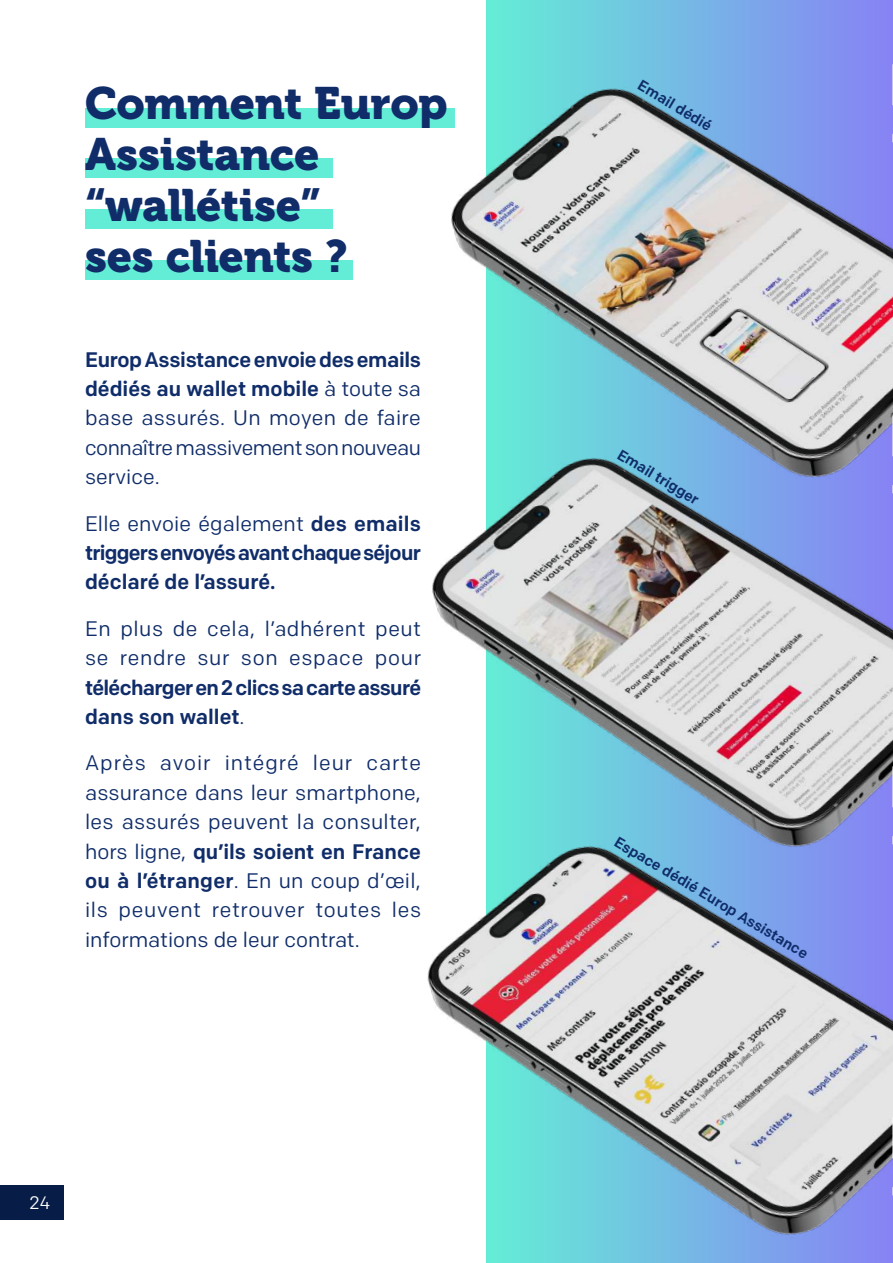
<style>
.page{position:relative;width:893px;height:1263px;background:#fff}
.page>*{position:absolute;margin:0;border:0;box-sizing:border-box;transform-origin:0 0}
.t1{font:45px/51px "Museo 900";letter-spacing:-.01em;color:#102d69}
.t2{font:21px/29.4px "Colfax";letter-spacing:.015em;color:#102d69;text-align:justify}
.t3{font:500 21px/29.4px "Colfax";letter-spacing:-.03em;color:#102d69;text-align:justify}
.t4{font:18px "Colfax";color:#fff}
.t5{font:500 15px "Colfax";color:#102d69}
.s1{font-weight:500}
.s2{font-weight:400}
</style>
<div class="page">
<div style="left:85px;top:109px;width:370px;height:19px;background:#64edd6"></div>
<div style="left:85px;top:209px;width:248px;height:20px;background:#64edd6"></div>
<div style="left:85px;top:260px;width:267px;height:19px;background:#64edd6"></div>
<div style="left:85px;top:158px;width:248px;height:20px;background:#64edd6"></div>
<img style="left:427px;top:972px;width:466px;height:291px">
<img style="left:412px;top:0;width:481px;height:365px">
<img style="left:428px;top:365px;width:465px;height:607px">
<svg style="left:892px;top:1116px;width:1px;height:84px"></svg>
<img style="left:892px;top:766px;width:1px;height:78px">
<svg style="left:892px;top:414px;width:1px;height:84px"></svg>
<svg style="left:892px;top:63px;width:1px;height:84px"></svg>
<div style="left:0;top:1185px;width:63px;height:34px;background:#071c47"></div>
<h1 class="t1" style="left:85px;top:78px;width:364px">Comment Europ<br>Assistance “wallétise”<br>ses clients ?</h1>
<p class="t2" style="left:85px;top:344px;width:338px"><span class="s1">Europ Assistance envoie des emails dédiés au wallet mobile</span> à toute sa base assurés. Un moyen de faire connaître massivement son nouveau service.</p>
<p class="t3" style="left:85px;top:508px;width:337px"><span class="s2">Elle envoie également</span> des emails triggers envoyés avant chaque séjour déclaré de l’assuré.</p>
<p class="t2" style="left:85px;top:614px;width:338px">En plus de cela, l’adhérent peut se rendre sur son espace pour</p>
<p class="t3" style="left:85px;top:672px;width:338px">télécharger en 2 clics sa carte assuré dans son wallet<span class="s2">.</span></p>
<p class="t2" style="left:85px;top:748px;width:338px">Après avoir intégré leur carte assurance dans leur smartphone, les assurés peuvent la consulter, hors ligne, <span class="s1">qu’ils soient en France ou à l’étranger</span>. En un coup d’œil, ils peuvent retrouver toutes les informations de leur contrat.</p>
<p class="t4" style="left:29px;top:1191px;width:23px">24</p>
<p class="t5" style="left:644px;top:76px;width:85px;rotate:31deg">Email dédié</p>
<p class="t5" style="left:624px;top:445px;width:94px;rotate:31deg">Email trigger</p>
<p class="t5" style="left:621px;top:832px;width:224px;rotate:31deg">Espace dédié Europ Assistance</p>
</div>
